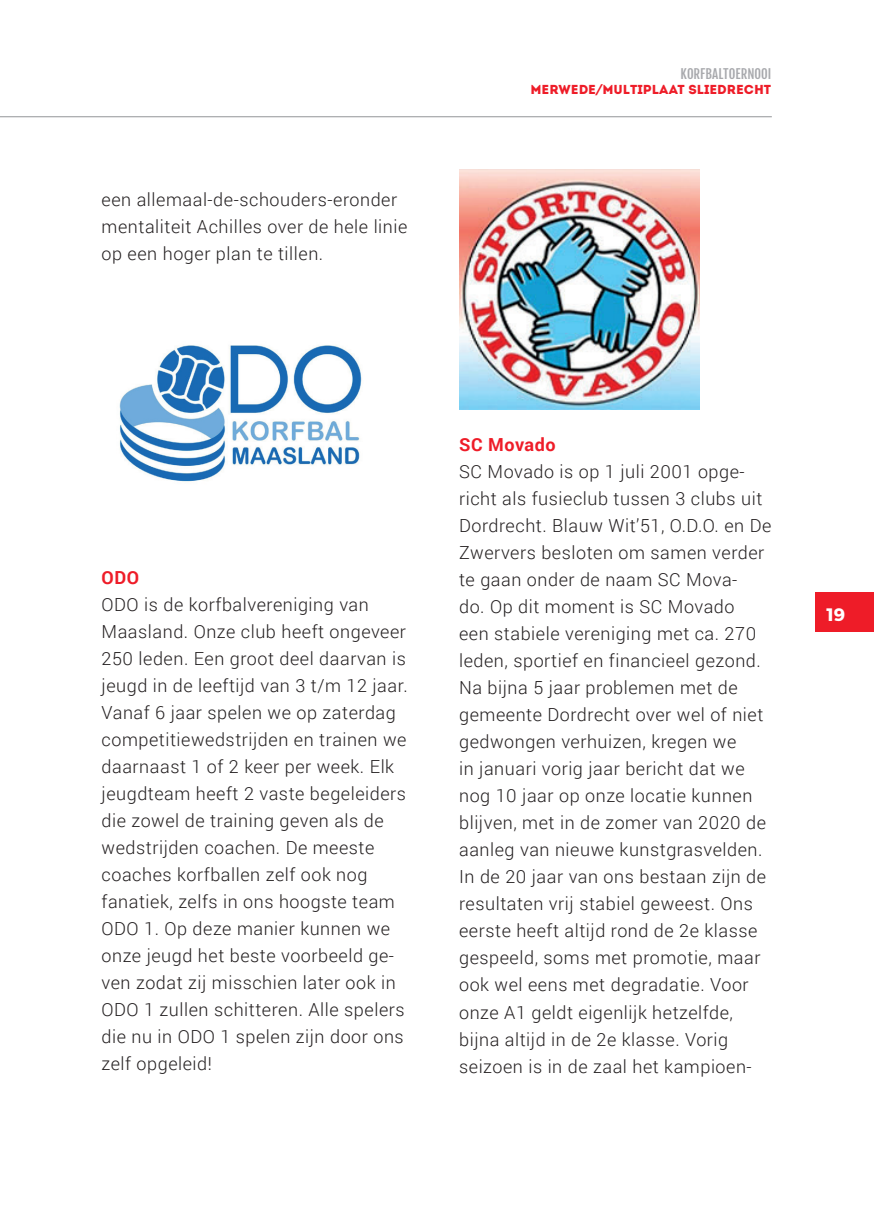
<style>
.page{position:relative;width:874px;height:1225px;background:#fff}
.page>*{position:absolute;margin:0;border:0;box-sizing:border-box;transform-origin:0 0}
.t1{font:300 18px/27px "Roboto";letter-spacing:.03em;color:#231f20}
.t2{font:700 18px "Roboto";letter-spacing:.03em;color:#ee1c28}
.t3{font:700 18px "Montserrat";color:#fff}
.t4{font:13px "Intro";color:#ee1c28}
.t5{font:13px "Fjalla One";color:#a8a9ad}
.s1{font-family:"Gotham";font-weight:700}
</style>
<div class="page">
<div style="left:814px;top:592px;width:59px;height:40px;background:#ee1c28"></div>
<hr style="left:0;top:116px;width:771px;height:1px;background:#939598">
<img style="left:119px;top:345px;width:243px;height:137px">
<img style="left:459px;top:170px;width:240px;height:240px">
<p class="t1" style="left:101px;top:185px;width:307px">een allemaal-de-schouders-eronder mentaliteit Achilles over de hele linie op een hoger plan te tillen.</p>
<p class="t5" style="left:680px;top:66px;width:92px">KORFBALTOERNOOI</p>
<p class="t4" style="left:530px;top:82px;width:242px">MERWEDE<span class="s1">⁄</span>MULTIPLAAT SLIEDRECHT</p>
<p class="t2" style="left:101px;top:565px;width:39px">ODO</p>
<p class="t1" style="left:101px;top:590px;width:307px">ODO is de korfbalvereniging van Maasland. Onze club heeft ongeveer 250 leden. Een groot deel daarvan is jeugd in de leeftijd van 3 t/m 12 jaar.<br>Vanaf 6 jaar spelen we op zaterdag competitiewedstrijden en trainen we daarnaast 1 of 2 keer per week. Elk jeugdteam heeft 2 vaste begeleiders die zowel de training geven als de wedstrijden coachen. De meeste coaches korfballen zelf ook nog fanatiek, zelfs in ons hoogste team ODO 1. Op deze manier kunnen we onze jeugd het beste voorbeeld ge&shy;ven zodat zij misschien later ook in ODO 1 zullen schitteren. Alle spelers die nu in ODO 1 spelen zijn door ons zelf opgeleid!</p>
<p class="t2" style="left:459px;top:432px;width:98px">SC Movado</p>
<p class="t1" style="left:459px;top:458px;width:313px">SC Movado is op 1 juli 2001 opge&shy;richt als fusieclub tussen 3 clubs uit Dordrecht. Blauw Wit’51, O.D.O. en De Zwervers besloten om samen verder te gaan onder de naam SC Mova-<br>do. Op dit moment is SC Movado<br>een stabiele vereniging met ca. 270 leden, sportief en financieel gezond.<br>Na bijna 5 jaar problemen met de gemeente Dordrecht over wel of niet gedwongen verhuizen, kregen we<br>in januari vorig jaar bericht dat we nog 10 jaar op onze locatie kunnen blijven, met in de zomer van 2020 de aanleg van nieuwe kunstgrasvelden.<br>In de 20 jaar van ons bestaan zijn de resultaten vrij stabiel geweest. Ons eerste heeft altijd rond de 2e klasse gespeeld, soms met promotie, maar ook wel eens met degradatie. Voor onze A1 geldt eigenlijk hetzelfde, bijna altijd in de 2e klasse. Vorig seizoen is in de zaal het kampioen-</p>
<p class="t3" style="left:826px;top:603px;width:20px">19</p>
</div>
